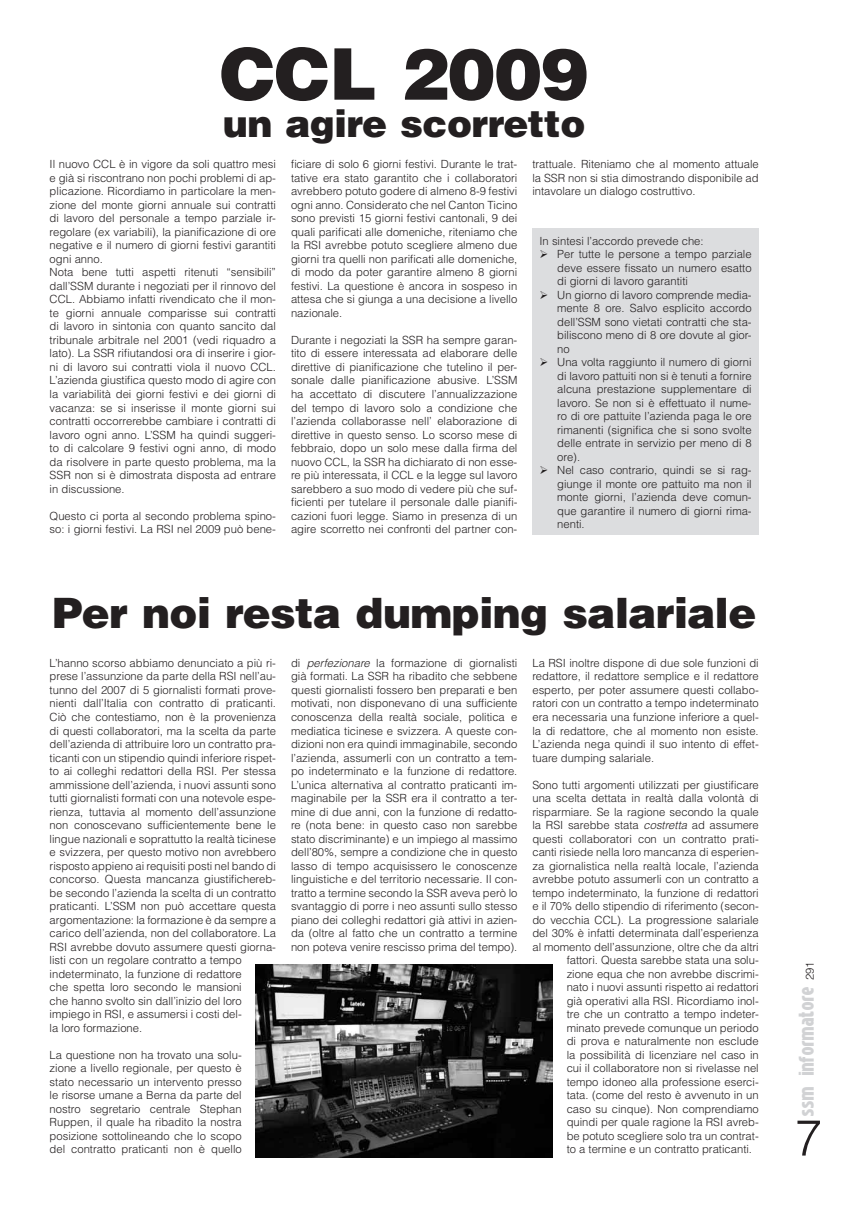
<style>
.page{position:relative;width:851px;height:1205px;background:#fff}
.page>*{position:absolute;margin:0;border:0;box-sizing:border-box;transform-origin:0 0}
.t1{font:900 71.25px "Helvetica";letter-spacing:-.01em;color:#231f20}
.t2{font:300 50px "Helvetica";color:#231f20}
.t3{font:900 41.88px "Helvetica";letter-spacing:-.01em;color:#231f20}
.t4{font:900 37.5px "Helvetica";letter-spacing:-.01em;color:#231f20}
.t5{font:18.75px "Niobium";color:#d1d2d4}
.t6{font:300 11.25px/13.5px "Helvetica";color:#231f20;text-align:justify}
.s1{font-style:italic}
.s2{font-family:"Helvetica";font-weight:300;font-size:11.25px;color:#231f20}
</style>
<div class="page">
<div style="left:532px;top:228px;width:226px;height:307px;background:#dcdddf"></div>
<img style="left:256px;top:965px;width:296px;height:192px">
<h1 class="t1" style="left:220px;top:27px;width:370px">CCL 2009</h1>
<h3 class="t4" style="left:223px;top:99px;width:364px">un agire scorretto</h3>
<p class="t6" style="left:50px;top:158px;width:228px;text-align:left">Il nuovo CCL è in vigore da soli quattro mesi e già si riscontrano non pochi problemi di ap&shy;plicazione. Ricordiamo in particolare la men&shy;zione del monte giorni annuale sui contratti di lavoro del personale a tempo parziale ir&shy;regolare (ex variabili), la pianificazione di ore negative e il numero di giorni festivi garantiti ogni anno.<br>Nota bene tutti aspetti ritenuti “sensibili” dall’SSM durante i negoziati per il rinnovo del CCL. Abbiamo infatti rivendicato che il mon&shy;te giorni annuale comparisse sui contratti di lavoro in sintonia con quanto sancito dal tribunale arbitrale nel 2001 (vedi riquadro a lato). La SSR rifiutandosi ora di inserire i gior&shy;ni di lavoro sui contratti viola il nuovo CCL.<br>L’azienda giustifica questo modo di agire con la variabilità dei giorni festivi e dei giorni di vacanza: se si inserisse il monte giorni sui contratti occorrerebbe cambiare i contratti di lavoro ogni anno. L’SSM ha quindi suggeri&shy;to di calcolare 9 festivi ogni anno, di modo da risolvere in parte questo problema, ma la SSR non si è dimostrata disposta ad entrare in discussione.</p>
<p class="t6" style="left:50px;top:509px;width:228px">Questo ci porta al secondo problema spino&shy;so: i giorni festivi. La RSI nel 2009 può bene-</p>
<p class="t6" style="left:291px;top:158px;width:228px">ficiare di solo 6 giorni festivi. Durante le trat&shy;tative era stato garantito che i collaboratori avrebbero potuto godere di almeno 8-9 festivi ogni anno. Considerato che nel Canton Ticino sono previsti 15 giorni festivi cantonali, 9 dei quali parificati alle domeniche, riteniamo che la RSI avrebbe potuto scegliere almeno due giorni tra quelli non parificati alle domeniche, di modo da poter garantire almeno 8 giorni festivi. La questione è ancora in sospeso in attesa che si giunga a una decisione a livello nazionale.</p>
<p class="t6" style="left:291px;top:333px;width:228px">Durante i negoziati la SSR ha sempre garan&shy;tito di essere interessata ad elaborare delle direttive di pianificazione che tutelino il per&shy;sonale dalle pianificazione abusive. L’SSM ha accettato di discutere l’annualizzazione del tempo di lavoro solo a condizione che l’azienda collaborasse nell’ elaborazione di direttive in questo senso. Lo scorso mese di febbraio, dopo un solo mese dalla firma del nuovo CCL, la SSR ha dichiarato di non esse&shy;re più interessata, il CCL e la legge sul lavoro sarebbero a suo modo di vedere più che suf&shy;ficienti per tutelare il personale dalle pianifi&shy;cazioni fuori legge. Siamo in presenza di un agire scorretto nei confronti del partner con-</p>
<p class="t6" style="left:532px;top:158px;width:228px">trattuale. Riteniamo che al momento attuale la SSR non si stia dimostrando disponibile ad intavolare un dialogo costruttivo.</p>
<p class="t6" style="left:539px;top:234px;width:166px">In sintesi l’accordo prevede che:</p>
<p class="t6" style="left:557px;top:247px;width:196px;text-indent:-18px">➢ Per tutte le persone a tempo parziale deve essere fissato un numero esatto di giorni di lavoro garantiti</p>
<p class="t6" style="left:557px;top:288px;width:196px;text-indent:-18px">➢ Un giorno di lavoro comprende media&shy;mente 8 ore. Salvo esplicito accordo dell’SSM sono vietati contratti che sta&shy;biliscono meno di 8 ore dovute al gior&shy;no</p>
<p class="t6" style="left:557px;top:355px;width:196px;text-indent:-18px">➢ Una volta raggiunto il numero di giorni di lavoro pattuiti non si è tenuti a fornire alcuna prestazione supplementare di lavoro. Se non si è effettuato il nume&shy;ro di ore pattuite l’azienda paga le ore rimanenti (significa che si sono svolte delle entrate in servizio per meno di 8 ore).</p>
<p class="t6" style="left:557px;top:463px;width:196px;text-indent:-18px">➢ Nel caso contrario, quindi se si rag&shy;giunge il monte ore pattuito ma non il monte giorni, l’azienda deve comun&shy;que garantire il numero di giorni rima&shy;nenti.</p>
<h3 class="t3" style="left:52px;top:586px;width:705px">Per noi resta dumping salariale</h3>
<p class="t6" style="left:50px;top:656px;width:228px;text-align:left">L’hanno scorso abbiamo denunciato a più ri&shy;prese l’assunzione da parte della RSI nell’au&shy;tunno del 2007 di 5 giornalisti formati prove&shy;nienti dall’Italia con contratto di praticanti.<br>Ciò che contestiamo, non è la provenienza di questi collaboratori, ma la scelta da parte dell’azienda di attribuire loro un contratto pra&shy;ticanti con un stipendio quindi inferiore rispet&shy;to ai colleghi redattori della RSI. Per stessa ammissione dell’azienda, i nuovi assunti sono tutti giornalisti formati con una notevole espe&shy;rienza, tuttavia al momento dell’assunzione non conoscevano sufficientemente bene le lingue nazionali e soprattutto la realtà ticinese e svizzera, per questo motivo non avrebbero risposto appieno ai requisiti posti nel bando di concorso. Questa mancanza giustifichereb&shy;be secondo l’azienda la scelta di un contratto praticanti. L’SSM non può accettare questa argomentazione: la formazione è da sempre a carico dell’azienda, non del collaboratore. La RSI avrebbe dovuto assumere questi giorna&shy;listi con un regolare contratto a tempo indeterminato, la funzione di redattore<br>che spetta loro secondo le mansioni<br>che hanno svolto sin dall’inizio del loro impiego in RSI, e assumersi i costi del-<br>la loro formazione.</p>
<p class="t6" style="left:50px;top:1047px;width:193px">La questione non ha trovato una solu&shy;zione a livello regionale, per questo è stato necessario un intervento presso le risorse umane a Berna da parte del nostro segretario centrale Stephan Ruppen, il quale ha ribadito la nostra posizione sottolineando che lo scopo del contratto praticanti non è quello</p>
<p class="t6" style="left:291px;top:656px;width:228px">di <span class="s1">perfezionare</span> la formazione di giornalisti già formati. La SSR ha ribadito che sebbene questi giornalisti fossero ben preparati e ben motivati, non disponevano di una sufficiente conoscenza della realtà sociale, politica e mediatica ticinese e svizzera. A queste con&shy;dizioni non era quindi immaginabile, secondo l’azienda, assumerli con un contratto a tem&shy;po indeterminato e la funzione di redattore.<br>L’unica alternativa al contratto praticanti im&shy;maginabile per la SSR era il contratto a ter&shy;mine di due anni, con la funzione di redatto&shy;re (nota bene: in questo caso non sarebbe stato discriminante) e un impiego al massimo dell’80%, sempre a condizione che in questo lasso di tempo acquisissero le conoscenze linguistiche e del territorio necessarie. Il con&shy;tratto a termine secondo la SSR aveva però lo svantaggio di porre i neo assunti sullo stesso piano dei colleghi redattori già attivi in azien&shy;da (oltre al fatto che un contratto a termine non poteva venire rescisso prima del tempo).</p>
<p class="t6" style="left:532px;top:656px;width:228px">La RSI inoltre dispone di due sole funzioni di redattore, il redattore semplice e il redattore esperto, per poter assumere questi collabo&shy;ratori con un contratto a tempo indeterminato era necessaria una funzione inferiore a quel&shy;la di redattore, che al momento non esiste.<br>L’azienda nega quindi il suo intento di effet&shy;tuare dumping salariale.</p>
<p class="t6" style="left:532px;top:777px;width:228px">Sono tutti argomenti utilizzati per giustificare</p>
<p class="t6" style="left:532px;top:791px;width:228px">una scelta dettata in realtà dalla volontà di</p>
<p class="t6" style="left:532px;top:804px;width:228px">risparmiare. Se la ragione secondo la quale</p>
<p class="t6" style="left:532px;top:818px;width:228px">la RSI sarebbe stata <span class="s1">costretta</span> ad assumere</p>
<p class="t6" style="left:532px;top:831px;width:228px">questi collaboratori con un contratto prati-</p>
<p class="t6" style="left:532px;top:845px;width:228px">canti risiede nella loro mancanza di esperien-</p>
<p class="t6" style="left:532px;top:858px;width:228px">za giornalistica nella realtà locale, l’azienda</p>
<p class="t6" style="left:532px;top:872px;width:228px">avrebbe potuto assumerli con un contratto a</p>
<p class="t6" style="left:532px;top:885px;width:228px">tempo indeterminato, la funzione di redattori</p>
<p class="t6" style="left:532px;top:899px;width:228px">e il 70% dello stipendio di riferimento (secon-</p>
<p class="t6" style="left:532px;top:912px;width:228px">do vecchia CCL). La progressione salariale</p>
<p class="t6" style="left:532px;top:926px;width:228px">del 30% è infatti determinata dall’esperienza</p>
<p class="t6" style="left:532px;top:939px;width:228px">al momento dell’assunzione, oltre che da altri</p>
<p class="t6" style="left:566px;top:953px;width:193px">fattori. Questa sarebbe stata una solu-</p>
<p class="t6" style="left:566px;top:966px;width:194px">zione equa che non avrebbe discrimi-</p>
<p class="t6" style="left:566px;top:980px;width:194px">nato i nuovi assunti rispetto ai redattori</p>
<p class="t6" style="left:566px;top:993px;width:193px">già operativi alla RSI. Ricordiamo inol-</p>
<p class="t6" style="left:566px;top:1007px;width:193px">tre che un contratto a tempo indeter-</p>
<p class="t6" style="left:566px;top:1020px;width:193px">minato prevede comunque un periodo</p>
<p class="t6" style="left:566px;top:1034px;width:193px">di prova e naturalmente non esclude</p>
<p class="t6" style="left:566px;top:1047px;width:193px">la possibilità di licenziare nel caso in</p>
<p class="t6" style="left:566px;top:1061px;width:193px">cui il collaboratore non si rivelasse nel</p>
<p class="t6" style="left:566px;top:1074px;width:193px">tempo idoneo alla professione eserci-</p>
<p class="t6" style="left:566px;top:1088px;width:193px">tata. (come del resto è avvenuto in un</p>
<p class="t6" style="left:566px;top:1101px;width:193px">caso su cinque). Non comprendiamo</p>
<p class="t6" style="left:566px;top:1115px;width:193px">quindi per quale ragione la RSI avreb-</p>
<p class="t6" style="left:566px;top:1128px;width:193px">be potuto scegliere solo tra un contrat-</p>
<p class="t6" style="left:566px;top:1142px;width:187px">to a termine e un contratto praticanti.</p>
<h3 class="t5" style="left:795px;top:1115px;width:156px;rotate:-90deg">ssm informatore <span class="s2">291</span></h3>
<h2 class="t2" style="left:794px;top:1106px;width:29px">7</h2>
</div>
